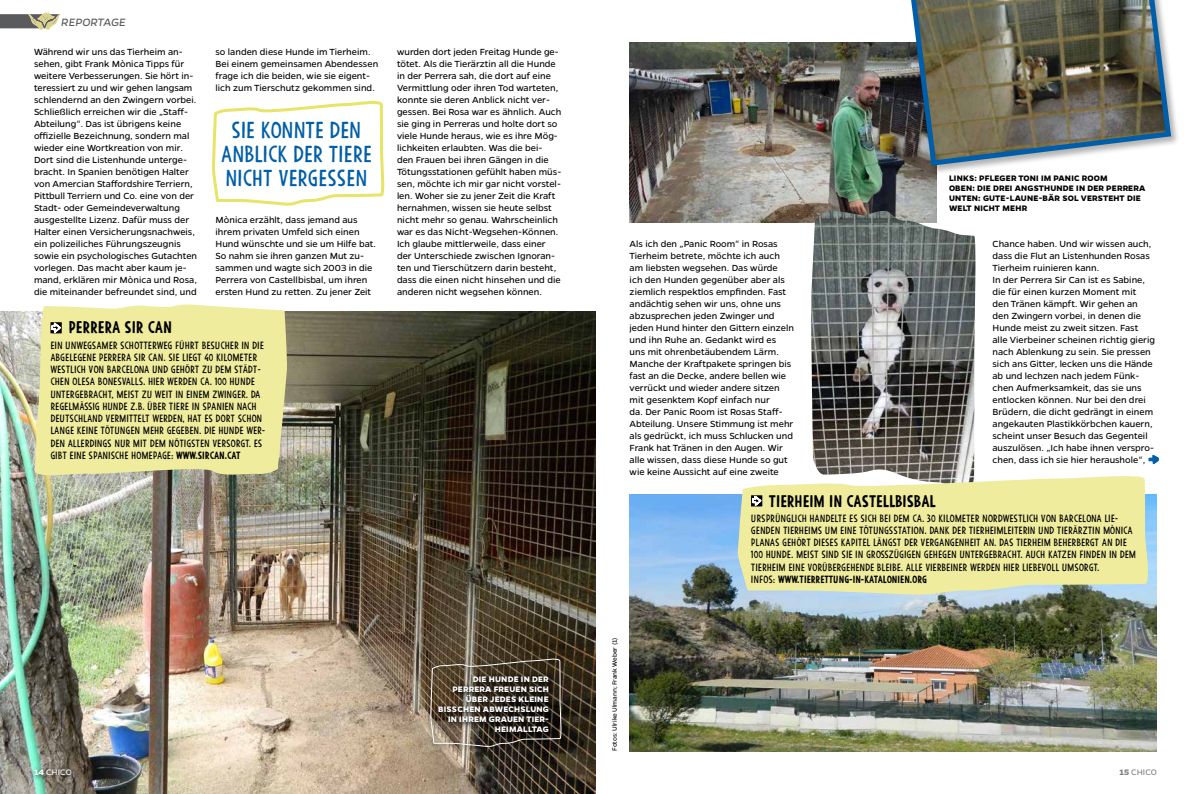
<style>
.page{position:relative;width:1191px;height:794px;background:#fff}
.page>*{position:absolute;margin:0;border:0;box-sizing:border-box;transform-origin:0 0}
.t1{font:22px/24px "Argone";letter-spacing:-.01em;color:#005ea8;text-align:center}
.t2{font:700 16px "Argone";color:#000}
.t3{font:italic 12px "Gentona";letter-spacing:.005em;color:#5a5b5d}
.t4{font:10px/12px "Gentona";color:#000}
.t5{font:10px/12.2px "Argone";color:#000}
.t6{font:700 9px/10px "Gentona";letter-spacing:.015em;color:#000}
.t7{font:700 9px/10px "Gentona";letter-spacing:.015em;color:#fff;text-align:right}
.t8{font:9px "Gentona";letter-spacing:-.005em;color:#fff}
.t9{font:9px "Gentona";letter-spacing:-.005em;color:#808182}
.t10{font:7px "Gentona";letter-spacing:-.01em;color:#000}
.s1{font-weight:700}
</style>
<div class="page">
<img style="left:0;top:312px;width:596px;height:482px">
<div style="left:30px;top:765px;width:47px;height:16px;background:#000;opacity:.75"></div>
<svg style="left:0;top:12px;width:60px;height:18px"></svg>
<img style="left:629px;top:494px;width:528px;height:257px">
<img style="left:629px;top:43px;width:308px;height:180px">
<div style="left:909px;top:0;width:271px;height:175px;background:#000;opacity:.3"></div>
<img style="left:907px;top:0;width:266px;height:168px">
<svg style="left:35px;top:304px;width:252px;height:176px;background:#eae79e"></svg>
<svg style="left:50px;top:312px;width:21px;height:24px"></svg>
<img style="left:811px;top:211px;width:165px;height:261px">
<svg style="left:737px;top:472px;width:415px;height:124px;background:#e9e8a8"></svg>
<svg style="left:750px;top:485px;width:21px;height:24px"></svg>
<div style="left:426px;top:654px;width:142px;height:99px;background:#000;opacity:.75"></div>
<svg style="left:430px;top:656px;width:133px;height:91px;background:#463d30"></svg>
<svg style="left:1148px;top:455px;width:11px;height:10px"></svg>
<svg style="left:211px;top:101px;width:174px;height:105px"></svg>
<p class="t3" style="left:61px;top:15px;width:66px">REPORTAGE</p>
<p class="t4" style="left:34px;top:45px;width:165px">Während wir uns das Tierheim an&shy;sehen, gibt Frank Mònica Tipps für weitere Verbesserungen. Sie hört in&shy;teressiert zu und wir gehen langsam schlendernd an den Zwingern vorbei.<br>Schließlich erreichen wir die „Staff-Abteilung“. Das ist übrigens keine offizielle Bezeichnung, sondern mal wieder eine Wortkreation von mir.<br>Dort sind die Listenhunde unterge&shy;bracht. In Spanien benötigen Halter von Amercian Staffordshire Terriern, Pittbull Terriern und Co. eine von der Stadt- oder Gemeindeverwaltung ausgestellte Lizenz. Dafür muss der Halter einen Versicherungsnachweis, ein polizeiliches Führungszeugnis sowie ein psychologisches Gutachten vorlegen. Das macht aber kaum je&shy;mand, erklären mir Mònica und Rosa, die miteinander befreundet sind, und</p>
<p class="t4" style="left:215px;top:45px;width:164px">so landen diese Hunde im Tierheim.<br>Bei einem gemeinsamen Abendessen frage ich die beiden, wie sie eigent&shy;lich zum Tierschutz gekommen sind.</p>
<h1 class="t1" style="left:221px;top:119px;width:153px">SIE KONNTE DEN<br>ANBLICK DER TIERE<br>NICHT VERGESSEN</h1>
<p class="t4" style="left:215px;top:213px;width:162px">Mònica erzählt, dass jemand aus ihrem privaten Umfeld sich einen Hund wünschte und sie um Hilfe bat.<br>So nahm sie ihren ganzen Mut zu&shy;sammen und wagte sich 2003 in die Perrera von Castellbisbal, um ihren ersten Hund zu retten. Zu jener Zeit</p>
<h2 class="t2" style="left:68px;top:318px;width:105px">PERRERA SIR CAN</h2>
<p class="t5" style="left:50px;top:339px;width:216px">EIN UNWEGSAMER SCHOTTERWEG FÜHRT BESUCHER IN DIE ABGELEGENE PERRERA SIR CAN. SIE LIEGT 40 KILOMETER WESTLICH VON BARCELONA UND GEHÖRT ZU DEM STÄDT-CHEN OLESA BONESVALLS. HIER WERDEN CA. 100 HUNDE UNTERGEBRACHT, MEIST ZU WEIT IN EINEM ZWINGER. DA REGELMÄßIG HUNDE Z.B. ÜBER TIERE IN SPANIEN NACH DEUTSCHLAND VERMITTELT WERDEN, HAT ES DORT SCHON LANGE KEINE TÖTUNGEN MEHR GEGEBEN. DIE HUNDE WER-DEN ALLERDINGS NUR MIT DEM NÖTIGSTEN VERSORGT. ES GIBT EINE SPANISCHE HOMEPAGE: <span class="s1">WWW.SIRCAN.CAT</span></p>
<p class="t4" style="left:397px;top:45px;width:166px">wurden dort jeden Freitag Hunde ge&shy;tötet. Als die Tierärztin all die Hunde in der Perrera sah, die dort auf eine Vermittlung oder ihren Tod warteten, konnte sie deren Anblick nicht ver&shy;gessen. Bei Rosa war es ähnlich. Auch sie ging in Perreras und holte dort so viele Hunde heraus, wie es ihre Mög&shy;lichkeiten erlaubten. Was die bei&shy;den Frauen bei ihren Gängen in die Tötungsstationen gefühlt haben müs&shy;sen, möchte ich mir gar nicht vorstel&shy;len. Woher sie zu jener Zeit die Kraft hernahmen, wissen sie heute selbst nicht mehr so genau. Wahrscheinlich war es das Nicht-Wegsehen-Können.<br>Ich glaube mittlerweile, dass einer der Unterschiede zwischen Ignoran&shy;ten und Tierschützern darin besteht, dass die einen nicht hinsehen und die anderen nicht wegsehen können.</p>
<p class="t7" style="left:438px;top:674px;width:112px">DIE HUNDE IN DER<br>PERRERA FREUEN SICH<br>ÜBER JEDES KLEINE<br>BISSCHEN ABWECHSLUNG<br>IN IHREM GRAUEN TIER-<br>HEIMALLTAG</p>
<p class="t4" style="left:629px;top:237px;width:166px">Als ich den „Panic Room“ in Rosas Tierheim betrete, möchte ich auch am liebsten wegsehen. Das würde<br>ich den Hunden gegenüber aber als ziemlich respektlos empfinden. Fast andächtig sehen wir uns, ohne uns abzusprechen jeden Zwinger und jeden Hund hinter den Gittern einzeln und ihn Ruhe an. Gedankt wird es uns mit ohrenbetäubendem Lärm.<br>Manche der Kraftpakete springen bis fast an die Decke, andere bellen wie verrückt und wieder andere sitzen mit gesenktem Kopf einfach nur<br>da. Der Panic Room ist Rosas Staff-Abteilung. Unsere Stimmung ist mehr als gedrückt, ich muss Schlucken und Frank hat Tränen in den Augen. Wir alle wissen, dass diese Hunde so gut wie keine Aussicht auf eine zweite</p>
<p class="t6" style="left:949px;top:173px;width:198px">LINKS: PFLEGER TONI IM PANIC ROOM<br>OBEN: DIE DREI ANGSTHUNDE IN DER PERRERA<br>UNTEN: GUTE-LAUNE-BÄR SOL VERSTEHT DIE<br>WELT NICHT MEHR</p>
<p class="t4" style="left:992px;top:237px;width:164px">Chance haben. Und wir wissen auch, dass die Flut an Listenhunden Rosas Tierheim ruinieren kann.<br>In der Perrera Sir Can ist es Sabine, die für einen kurzen Moment mit den Tränen kämpft. Wir gehen an den Zwingern vorbei, in denen die Hunde meist zu zweit sitzen. Fast alle Vierbeiner scheinen richtig gierig nach Ablenkung zu sein. Sie pressen sich ans Gitter, lecken uns die Hände ab und lechzen nach jedem Fünk&shy;chen Aufmerksamkeit, das sie uns entlocken können. Nur bei den drei Brüdern, die dicht gedrängt in einem angekauten Plastikkörbchen kauern, scheint unser Besuch das Gegenteil auszulösen. „Ich habe ihnen verspro&shy;chen, dass ich sie hier heraushole“,</p>
<h2 class="t2" style="left:769px;top:491px;width:168px">TIERHEIM IN CASTELLBISBAL</h2>
<p class="t5" style="left:751px;top:512px;width:386px">URSPRÜNGLICH HANDELTE ES SICH BEI DEM CA. 30 KILOMETER NORDWESTLICH VON BARCELONA LIE-GENDEN TIERHEIMS UM EINE TÖTUNGSSTATION. DANK DER TIERHEIMLEITERIN UND TIERÄRZTIN MÒNICA PLANAS GEHÖRT DIESES KAPITEL LÄNGST DER VERGANGENHEIT AN. DAS TIERHEIM BEHERBERGT AN DIE 100 HUNDE. MEIST SIND SIE IN GROßZÜGIGEN GEHEGEN UNTERGEBRACHT. AUCH KATZEN FINDEN IN DEM TIERHEIM EINE VORÜBERGEHENDE BLEIBE. ALLE VIERBEINER WERDEN HIER LIEBEVOLL UMSORGT.<br>INFOS: <span class="s1">WWW.TIERRETTUNG-IN-KATALONIEN.ORG</span></p>
<p class="t10" style="left:610px;top:751px;width:115px;rotate:-90deg">Fotos: Ulrike Ulmann; Frank Weber (1)</p>
<p class="t8" style="left:34px;top:767px;width:39px"><span class="s1">14</span> CHICO</p>
<p class="t9" style="left:1119px;top:767px;width:39px"><span class="s1">15</span> CHICO</p>
</div>
